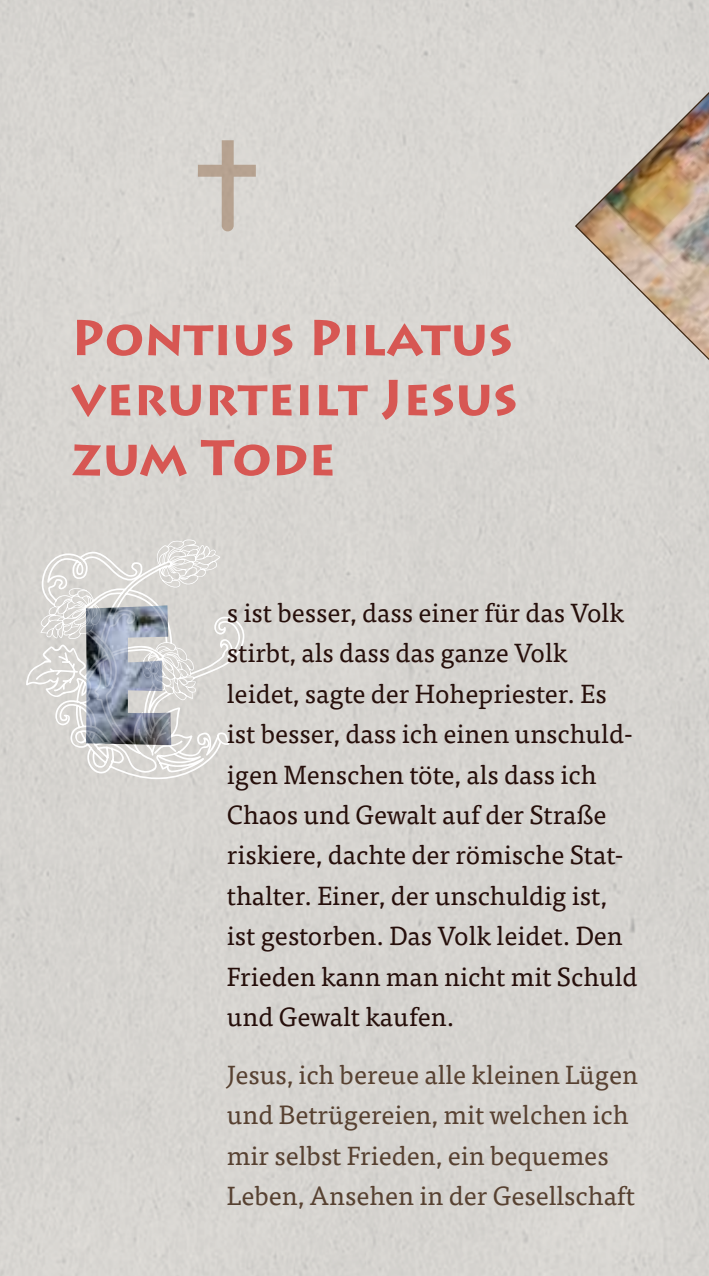
<style>
.page{position:relative;width:709px;height:1276px;background:#fff}
.page>*{position:absolute;margin:0;border:0;box-sizing:border-box;transform-origin:0 0}
.t1{font:250px "Floral Caps Nouveau";color:#fff}
.t2{font:700 50px/60px "Lithos Pro";color:#d75753;text-align:justify}
.t3{font:26.25px/40.5px "Tisa Pro";color:#260f0b}
.t4{font:26.25px/40.5px "Tisa Pro";color:#574131}
</style>
<div class="page">
<svg style="left:198px;top:140px;width:58px;height:91px"></svg>
<svg style="left:574px;top:39px;width:135px;height:802px"></svg>
<img style="left:86px;top:605px;width:85px;height:140px">
<h2 class="t2" style="left:71px;top:308px;width:448px">Pontius Pilatus verurteilt Jesus zum Tode</h2>
<h1 class="t1" style="left:25px;top:526px;width:287px">·</h1>
<p class="t3" style="left:227px;top:590px;width:412px">s ist besser, dass einer für das Volk stirbt, als dass das ganze Volk leidet, sagte der Hohepriester. Es ist besser, dass ich einen unschuld&shy;igen Menschen töte, als dass ich<br>Chaos und Gewalt auf der Straße riskiere, dachte der römische Stat&shy;thalter. Einer, der unschuldig ist, ist gestorben. Das Volk leidet. Den<br>Frieden kann man nicht mit Schuld und Gewalt kaufen.</p>
<p class="t4" style="left:227px;top:1052px;width:413px">Jesus, ich bereue alle kleinen Lügen und Betrügereien, mit welchen ich mir selbst Frieden, ein bequemes Leben, Ansehen in der Gesellschaft</p>
</div>
